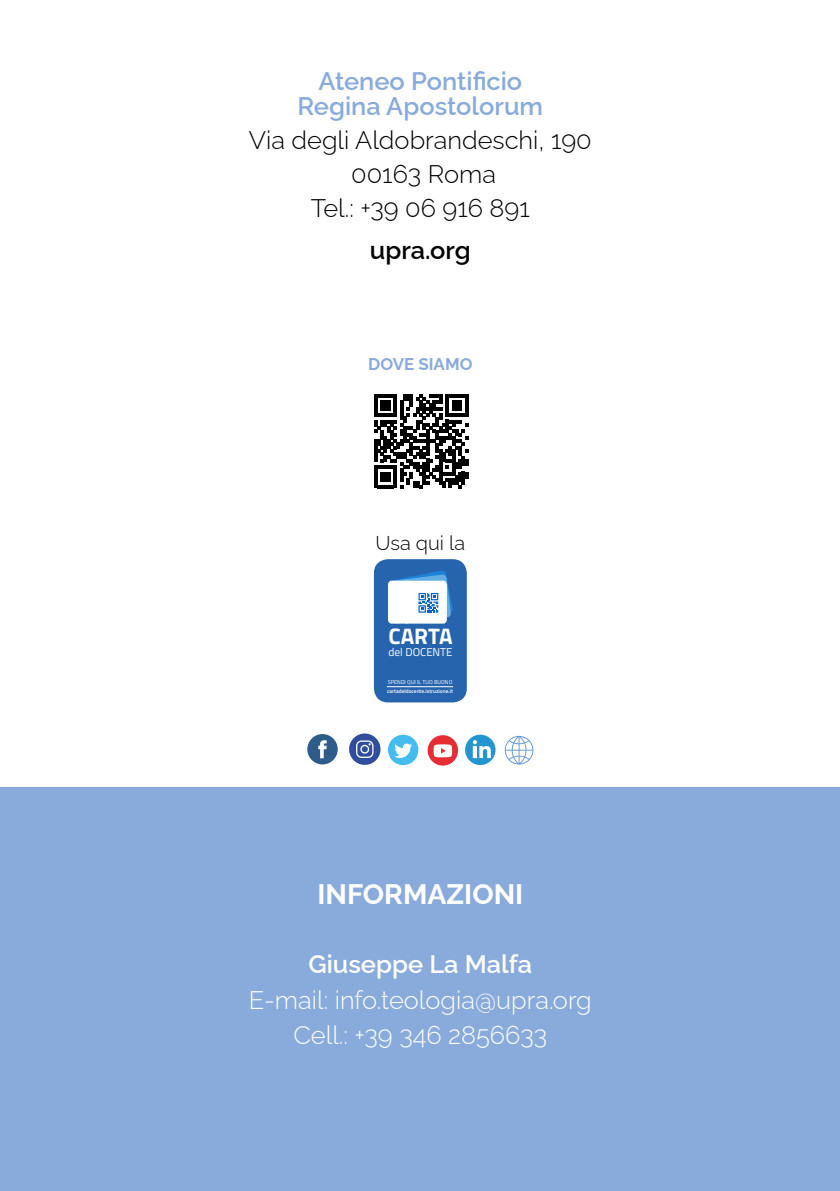
<style>
.page{position:relative;width:840px;height:1191px;background:#fff}
.page>*{position:absolute;margin:0;border:0;box-sizing:border-box;transform-origin:0 0}
.t1{font:700 28.2px "Raleway";color:#fff}
.t2{font:300 25.4px/33.8px "Raleway";color:#000;text-align:center}
.t3{font:300 25.4px/35.2px "Raleway";color:#fff;text-align:center}
.t4{font:600 25.4px/25.4px "Raleway";color:#89abdb;text-align:center}
.t5{font:600 25.4px "Raleway";color:#fff}
.t6{font:600 25.4px "Raleway";color:#000}
.t7{font:700 22.4px "Titillium Web";color:#fff}
.t8{font:300 20px "Raleway";color:#000}
.t9{font:700 17px "Raleway";color:#89abdb}
.t10{font:11.4px "Titillium Web";color:#fff}
.t11{font:5.6px "Titillium Web";color:#fff}
.t12{font:600 5.4px "Titillium Web";color:#fff}
</style>
<div class="page">
<div style="left:0;top:787px;width:839px;height:404px;background:#89abdb"></div>
<div style="left:307px;top:734px;width:30px;height:30px;background:#2e5c8a;border-radius:50%"></div>
<svg style="left:318px;top:740px;width:8px;height:18px"></svg>
<div style="left:388px;top:734px;width:30px;height:31px;background:#44bdee;border-radius:50%"></div>
<svg style="left:394px;top:743px;width:18px;height:15px"></svg>
<div style="left:465px;top:734px;width:30px;height:31px;background:#2396cf;border-radius:50%"></div>
<svg style="left:472px;top:740px;width:18px;height:18px"></svg>
<div style="left:427px;top:735px;width:31px;height:30px;background:#e62d35;border-radius:50%"></div>
<svg style="left:504px;top:736px;width:29px;height:28px"></svg>
<div style="left:349px;top:733px;width:31px;height:32px;background:#304e9d;border-radius:15px"></div>
<svg style="left:356px;top:740px;width:17px;height:18px"></svg>
<svg style="left:433px;top:744px;width:19px;height:13px"></svg>
<div style="left:374px;top:559px;width:92px;height:143px;background:#2664ae;border-radius:14px"></div>
<svg style="left:388px;top:570px;width:65px;height:54px"></svg>
<hr style="left:386px;top:686px;width:67px;height:1px;background:#fff">
<svg style="left:374px;top:394px;width:94px;height:94px"></svg>
<p class="t4" style="left:297px;top:65px;width:247px">Ateneo Pontificio<br>Regina Apostolorum</p>
<p class="t2" style="left:249px;top:121px;width:344px">Via degli Aldobrandeschi, 190<br>00163 Roma<br>Tel.: +39 06 916 891</p>
<p class="t6" style="left:369px;top:230px;width:102px">upra.org</p>
<p class="t9" style="left:368px;top:350px;width:106px">DOVE SIAMO</p>
<p class="t8" style="left:375px;top:526px;width:91px">Usa qui la</p>
<p class="t7" style="left:388px;top:619px;width:66px">CARTA</p>
<p class="t11" style="left:387px;top:677px;width:66px">SPENDI QUI IL TUO BUONO</p>
<p class="t12" style="left:387px;top:687px;width:67px">cartadeldocente.istruzione.it</p>
<p class="t10" style="left:388px;top:643px;width:65px">del DOCENTE</p>
<p class="t1" style="left:317px;top:871px;width:207px">INFORMAZIONI</p>
<p class="t5" style="left:308px;top:944px;width:225px">Giuseppe La Malfa</p>
<p class="t3" style="left:249px;top:979px;width:344px">E-mail: info.teologia@upra.org<br>Cell.: +39 346 2856633</p>
</div>
